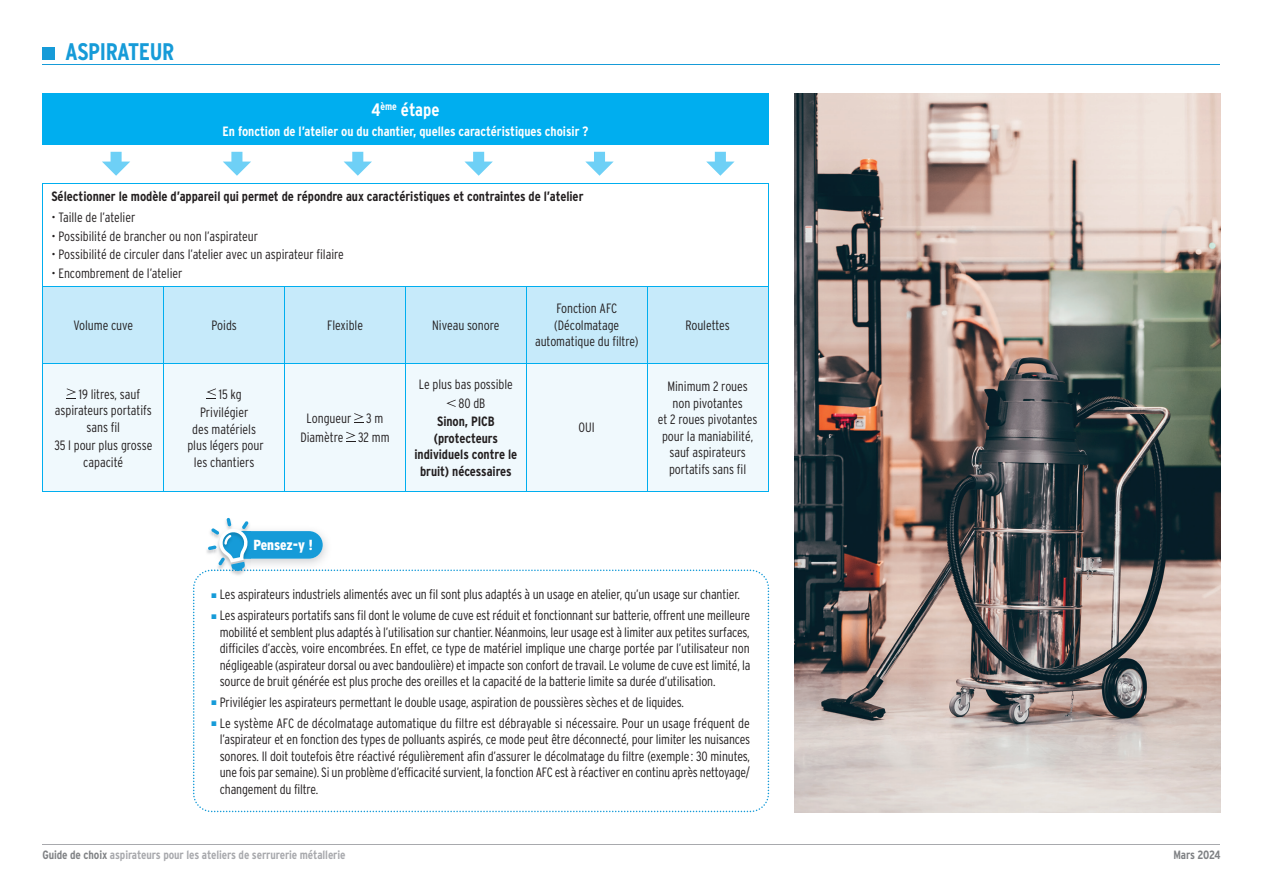
<style>
.page{position:relative;width:1263px;height:893px;background:#fff}
.page>*{position:absolute;margin:0;border:0;box-sizing:border-box;transform-origin:0 0}
.t1{font:700 condensed 24px "Interstate";letter-spacing:-.015em;color:#169bd8}
.t2{font:700 condensed 18px "Interstate";letter-spacing:-.005em;color:#fff}
.t3{font:900 condensed 14.55px "Interstate";letter-spacing:-.005em;color:#fff}
.t4{font:300 condensed 13.5px/16.5px "Interstate";letter-spacing:-.01em;color:#231f20;text-align:center}
.t5{font:700 condensed 13.5px "Interstate";letter-spacing:-.005em;color:#231f20}
.t6{font:700 condensed 13.5px "Interstate";letter-spacing:-.005em;color:#fff}
.t7{font:700 13.5px/16.5px "Interstate Condensed";letter-spacing:-.005em;color:#231f20;text-align:center}
.t8{font:700 condensed 12px "Interstate";letter-spacing:-.01em;color:#a8a9ad}
.t9{font:700 condensed 12px "Interstate";letter-spacing:-.03em;color:#808285}
.s1{color:#169bd8}
.s2{color:#808285}
</style>
<div class="page">
<hr style="left:43px;top:844px;width:1177px;height:1px;background:#a8a9ad">
<hr style="left:43px;top:64px;width:1177px;height:1px;background:#169bd8">
<div style="left:43px;top:47px;width:12px;height:13px;background:#169bd8"></div>
<div style="left:43px;top:94px;width:725px;height:51px;background:#00aeef"></div>
<div style="left:44px;top:287px;width:724px;height:76px;background:#c6eafa"></div>
<div style="left:44px;top:364px;width:724px;height:127px;background:#f0f9fd"></div>
<hr style="left:768px;top:94px;width:1px;height:51px;background:#00aeef">
<hr style="left:43px;top:287px;width:1px;height:76px;background:#00aeef">
<hr style="left:163px;top:287px;width:1px;height:76px;background:#00aeef">
<hr style="left:284px;top:287px;width:1px;height:76px;background:#00aeef">
<hr style="left:405px;top:287px;width:1px;height:76px;background:#00aeef">
<hr style="left:526px;top:287px;width:1px;height:76px;background:#00aeef">
<hr style="left:647px;top:287px;width:1px;height:76px;background:#00aeef">
<hr style="left:768px;top:287px;width:1px;height:76px;background:#00aeef">
<hr style="left:43px;top:363px;width:121px;height:1px;background:#00aeef">
<hr style="left:43px;top:363px;width:1px;height:128px;background:#00aeef">
<hr style="left:164px;top:363px;width:121px;height:1px;background:#00aeef">
<hr style="left:163px;top:363px;width:1px;height:128px;background:#00aeef">
<hr style="left:285px;top:363px;width:120px;height:1px;background:#00aeef">
<hr style="left:284px;top:363px;width:1px;height:128px;background:#00aeef">
<hr style="left:405px;top:363px;width:121px;height:1px;background:#00aeef">
<hr style="left:405px;top:363px;width:1px;height:128px;background:#00aeef">
<hr style="left:526px;top:363px;width:121px;height:1px;background:#00aeef">
<hr style="left:526px;top:363px;width:1px;height:128px;background:#00aeef">
<hr style="left:647px;top:363px;width:121px;height:1px;background:#00aeef">
<hr style="left:647px;top:363px;width:1px;height:128px;background:#00aeef">
<hr style="left:768px;top:363px;width:1px;height:128px;background:#00aeef">
<hr style="left:43px;top:491px;width:121px;height:1px;background:#00aeef">
<hr style="left:164px;top:491px;width:121px;height:1px;background:#00aeef">
<hr style="left:285px;top:491px;width:120px;height:1px;background:#00aeef">
<hr style="left:405px;top:491px;width:121px;height:1px;background:#00aeef">
<hr style="left:526px;top:491px;width:121px;height:1px;background:#00aeef">
<hr style="left:647px;top:491px;width:121px;height:1px;background:#00aeef">
<hr style="left:43px;top:183px;width:121px;height:1px;background:#00aeef">
<hr style="left:43px;top:183px;width:1px;height:103px;background:#00aeef">
<hr style="left:164px;top:183px;width:121px;height:1px;background:#00aeef">
<hr style="left:285px;top:183px;width:120px;height:1px;background:#00aeef">
<hr style="left:405px;top:183px;width:121px;height:1px;background:#00aeef">
<hr style="left:526px;top:183px;width:121px;height:1px;background:#00aeef">
<hr style="left:647px;top:183px;width:121px;height:1px;background:#00aeef">
<hr style="left:768px;top:183px;width:1px;height:103px;background:#00aeef">
<hr style="left:43px;top:286px;width:121px;height:1px;background:#00aeef">
<hr style="left:164px;top:286px;width:121px;height:1px;background:#00aeef">
<hr style="left:285px;top:286px;width:120px;height:1px;background:#00aeef">
<hr style="left:405px;top:286px;width:121px;height:1px;background:#00aeef">
<hr style="left:526px;top:286px;width:121px;height:1px;background:#00aeef">
<hr style="left:647px;top:286px;width:121px;height:1px;background:#00aeef">
<svg style="left:102px;top:152px;width:28px;height:24px"></svg>
<svg style="left:223px;top:152px;width:28px;height:24px"></svg>
<svg style="left:344px;top:152px;width:28px;height:24px"></svg>
<svg style="left:464px;top:152px;width:29px;height:24px"></svg>
<svg style="left:585px;top:152px;width:29px;height:24px"></svg>
<svg style="left:706px;top:152px;width:28px;height:24px"></svg>
<svg style="left:67px;top:388px;width:9px;height:11px"></svg>
<svg style="left:207px;top:388px;width:9px;height:11px"></svg>
<svg style="left:354px;top:413px;width:10px;height:10px"></svg>
<svg style="left:346px;top:432px;width:9px;height:10px"></svg>
<svg style="left:446px;top:400px;width:10px;height:7px"></svg>
<img style="left:795px;top:94px;width:425px;height:718px">
<svg style="left:193px;top:518px;width:576px;height:294px"></svg>
<h1 class="t1" style="left:65px;top:38px;width:111px">ASPIRATEUR</h1>
<h2 class="t2" style="left:371px;top:99px;width:70px">4<sup>ème</sup> étape</h2>
<p class="t6" style="left:223px;top:124px;width:367px">En fonction de l’atelier ou du chantier, quelles caractéristiques choisir ?</p>
<p class="t5" style="left:51px;top:189px;width:534px">Sélectionner le modèle d’appareil qui permet de répondre aux caractéristiques et contraintes de l’atelier</p>
<p class="t4" style="left:51px;top:209px;width:85px">• Taille de l’atelier</p>
<p class="t4" style="left:51px;top:228px;width:208px">• Possibilité de brancher ou non l’aspirateur</p>
<p class="t4" style="left:51px;top:246px;width:294px">• Possibilité de circuler dans l’atelier avec un aspirateur filaire</p>
<p class="t4" style="left:51px;top:265px;width:133px">• Encombrement de l’atelier</p>
<p class="t4" style="left:73px;top:317px;width:61px">Volume cuve</p>
<p class="t4" style="left:211px;top:317px;width:27px">Poids</p>
<p class="t4" style="left:327px;top:317px;width:38px">Flexible</p>
<p class="t4" style="left:432px;top:317px;width:69px">Niveau sonore</p>
<p class="t4" style="left:535px;top:300px;width:105px">Fonction AFC (Décolmatage automatique du filtre)</p>
<p class="t4" style="left:79px;top:385px;width:63px">19 litres, sauf</p>
<p class="t4" style="left:55px;top:402px;width:99px">aspirateurs portatifs</p>
<p class="t4" style="left:87px;top:418px;width:35px">sans fil</p>
<p class="t4" style="left:54px;top:437px;width:100px">35 l pour plus grosse capacité</p>
<p class="t4" style="left:200px;top:384px;width:50px;line-height:18.6px;text-align:left;text-indent:19px">15 kg<br>Privilégier</p>
<p class="t4" style="left:187px;top:420px;width:78px">des matériels plus légers pour les chantiers</p>
<p class="t4" style="left:300px;top:409px;width:91px;line-height:18.6px">Longueur 3 m<br>Diamètre 32 mm</p>
<p class="t4" style="left:458px;top:375px;width:56px;line-height:18.6px;text-align:left;text-indent:-40px">Le plus bas possible<br>80 dB</p>
<p class="t7" style="left:414px;top:413px;width:104px">Sinon, PICB (protecteurs individuels contre le bruit) nécessaires</p>
<p class="t4" style="left:579px;top:419px;width:18px">OUI</p>
<p class="t4" style="left:685px;top:317px;width:46px">Roulettes</p>
<p class="t4" style="left:658px;top:378px;width:101px">Minimum 2 roues non pivotantes<br>et 2 roues pivotantes pour la maniabilité, sauf aspirateurs portatifs sans fil</p>
<p class="t3" style="left:253px;top:536px;width:61px">Pensez-y !</p>
<p class="t4" style="left:211px;top:586px;width:530px"><span class="s1">■</span> Les aspirateurs industriels alimentés avec un fil sont plus adaptés à un usage en atelier, qu’un usage sur chantier.</p>
<p class="t4" style="left:220px;top:607px;width:532px;text-align:justify;text-indent:-8px"><span class="s1">■</span> Les aspirateurs portatifs sans fil dont le volume de cuve est réduit et fonctionnant sur batterie, offrent une meilleure mobilité et semblent plus adaptés à l’utilisation sur chantier. Néanmoins, leur usage est à limiter aux petites surfaces, difficiles d’accès, voire encombrées. En effet, ce type de matériel implique une charge portée par l’utilisateur non négligeable (aspirateur dorsal ou avec bandoulière) et impacte son confort de travail. Le volume de cuve est limité, la source de bruit générée est plus proche des oreilles et la capacité de la batterie limite sa durée d’utilisation.</p>
<p class="t4" style="left:211px;top:694px;width:474px"><span class="s1">■</span> Privilégier les aspirateurs permettant le double usage, aspiration de poussières sèches et de liquides.</p>
<p class="t4" style="left:220px;top:715px;width:532px;text-align:justify;text-indent:-8px"><span class="s1">■</span> Le système AFC de décolmatage automatique du filtre est débrayable si nécessaire. Pour un usage fréquent de l’aspirateur et en fonction des types de polluants aspirés, ce mode peut être déconnecté, pour limiter les nuisances sonores. Il doit toutefois être réactivé régulièrement afin d’assurer le décolmatage du filtre (exemple : 30 minutes, une fois par semaine). Si un problème d’efficacité survient, la fonction AFC est à réactiver en continu après nettoyage/ changement du filtre.</p>
<p class="t8" style="left:43px;top:848px;width:305px"><span class="s2">Guide de choix</span> aspirateurs pour les ateliers de serrurerie métallerie</p>
<p class="t9" style="left:1173px;top:848px;width:49px">Mars 2024</p>
</div>
